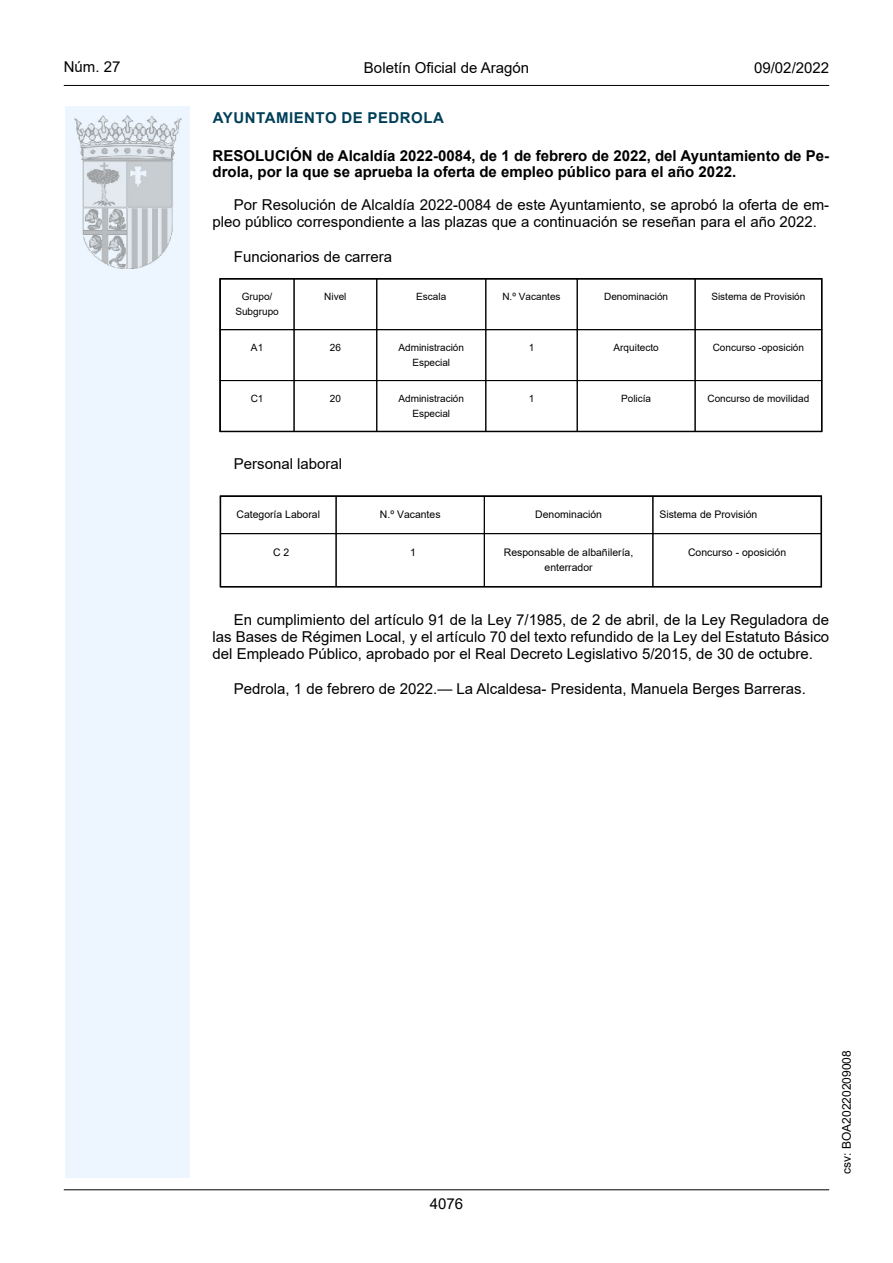
<style>
.page{position:relative;width:893px;height:1263px;background:#fff}
.page>*{position:absolute;margin:0;border:0;box-sizing:border-box;transform-origin:0 0}
.inicio_de_parrafo{font:15px/17.2px "Arial";color:#000}
.Titulo_text{font:700 15px/16.5px "Arial";color:#000}
.estilo_head-c{font:15px "Arial";color:#000}
.emisor_text{font:700 15px "Arial";letter-spacing:.035em;color:#003f58}
.estilo_head-d{font:15px "Arial MT2";color:#000}
.estilo_head-i{font:15px "Arial MT2";color:#000}
.numero_pagina{font:15px "Arial MT2";color:#000}
.estilo_head-i-2{font:12px "Arial MT2";color:#000}
.t1{font:10.5px/15.6px "Yxdhdr Arial";color:#000;text-align:center}
.t2{font:10.05px/15px "Vpqvvh Arial";color:#000;text-align:center}
</style>
<div class="page">
<div style="left:65px;top:106px;width:125px;height:1072px;background:#edf6fe"></div>
<img style="left:75px;top:115px;width:106px;height:153px">
<hr style="left:64px;top:85px;width:765px;height:1px;background:#000">
<hr style="left:64px;top:1189px;width:765px;height:1px;background:#000">
<div style="left:294px;top:278px;width:83px;height:52px;border:1px solid #000"></div>
<div style="left:376px;top:278px;width:110px;height:52px;border:1px solid #000"></div>
<div style="left:485px;top:278px;width:92px;height:52px;border:1px solid #000"></div>
<div style="left:577px;top:278px;width:118px;height:52px;border:1px solid #000"></div>
<div style="left:695px;top:278px;width:127px;height:52px;border:1px solid #000"></div>
<div style="left:220px;top:329px;width:74px;height:52px;border:1px solid #000"></div>
<div style="left:294px;top:329px;width:83px;height:52px;border:1px solid #000"></div>
<div style="left:376px;top:329px;width:110px;height:52px;border:1px solid #000"></div>
<div style="left:485px;top:329px;width:92px;height:52px;border:1px solid #000"></div>
<div style="left:577px;top:329px;width:118px;height:52px;border:1px solid #000"></div>
<div style="left:695px;top:329px;width:127px;height:52px;border:1px solid #000"></div>
<div style="left:220px;top:380px;width:74px;height:52px;border:1px solid #000"></div>
<div style="left:294px;top:380px;width:83px;height:52px;border:1px solid #000"></div>
<div style="left:376px;top:380px;width:110px;height:52px;border:1px solid #000"></div>
<div style="left:485px;top:380px;width:92px;height:52px;border:1px solid #000"></div>
<div style="left:577px;top:380px;width:118px;height:52px;border:1px solid #000"></div>
<div style="left:695px;top:380px;width:127px;height:52px;border:1px solid #000"></div>
<div style="left:219px;top:278px;width:603px;height:154px;border:1px solid #000"></div>
<div style="left:220px;top:533px;width:116px;height:54px;border:1px solid #000"></div>
<div style="left:336px;top:533px;width:149px;height:54px;border:1px solid #000"></div>
<div style="left:484px;top:533px;width:169px;height:54px;border:1px solid #000"></div>
<div style="left:652px;top:533px;width:170px;height:54px;border:1px solid #000"></div>
<div style="left:220px;top:496px;width:602px;height:91px;border:1px solid #000"></div>
<p class="estilo_head-i" style="left:64px;top:57px;width:58px">Núm. 27</p>
<p class="estilo_head-c" style="left:364px;top:57px;width:167px">Boletín Oficial de Aragón</p>
<p class="estilo_head-d" style="left:754px;top:57px;width:77px">09/02/2022</p>
<h5 class="emisor_text" style="left:213px;top:107px;width:233px">AYUNTAMIENTO DE PEDROLA</h5>
<p class="Titulo_text" style="left:213px;top:147px;width:618px">RESOLUCIÓN de Alcaldía 2022-0084, de 1 de febrero de 2022, del Ayuntamiento de Pe&shy;drola, por la que se aprueba la oferta de empleo público para el año 2022.</p>
<p class="inicio_de_parrafo" style="left:213px;top:196px;width:618px;text-indent:21px">Por Resolución de Alcaldía 2022-0084 de este Ayuntamiento, se aprobó la oferta de em&shy;pleo público correspondiente a las plazas que a continuación se reseñan para el año 2022.</p>
<p class="inicio_de_parrafo" style="left:234px;top:248px;width:160px">Funcionarios de carrera</p>
<p class="t2" style="left:235px;top:289px;width:45px">Grupo/<br>Subgrupo</p>
<p class="t2" style="left:324px;top:289px;width:24px">Nivel</p>
<p class="t2" style="left:416px;top:289px;width:32px">Escala</p>
<p class="t2" style="left:502px;top:289px;width:60px">N.º Vacantes</p>
<p class="t2" style="left:604px;top:289px;width:66px">Denominación</p>
<p class="t2" style="left:711px;top:289px;width:96px">Sistema de Provisión</p>
<p class="t2" style="left:251px;top:340px;width:14px">A1</p>
<p class="t2" style="left:330px;top:340px;width:13px">26</p>
<p class="t2" style="left:398px;top:340px;width:67px">Administración<br>Especial</p>
<p class="t2" style="left:529px;top:340px;width:7px">1</p>
<p class="t2" style="left:614px;top:340px;width:47px">Arquitecto</p>
<p class="t2" style="left:713px;top:340px;width:93px">Concurso -oposición</p>
<p class="t2" style="left:251px;top:391px;width:14px">C1</p>
<p class="t2" style="left:330px;top:391px;width:13px">20</p>
<p class="t2" style="left:398px;top:391px;width:67px">Administración<br>Especial</p>
<p class="t2" style="left:529px;top:391px;width:7px">1</p>
<p class="t2" style="left:621px;top:391px;width:32px">Policía</p>
<p class="t2" style="left:707px;top:391px;width:103px">Concurso de movilidad</p>
<p class="inicio_de_parrafo" style="left:234px;top:455px;width:110px">Personal laboral</p>
<p class="t1" style="left:236px;top:507px;width:85px">Categoría Laboral</p>
<p class="t1" style="left:380px;top:507px;width:62px">N.º Vacantes</p>
<p class="t1" style="left:535px;top:507px;width:68px">Denominación</p>
<p class="t1" style="left:659px;top:507px;width:100px">Sistema de Provisión</p>
<p class="t1" style="left:273px;top:544px;width:18px">C 2</p>
<p class="t1" style="left:410px;top:544px;width:7px">1</p>
<p class="t1" style="left:504px;top:544px;width:131px">Responsable de albañilería, enterrador</p>
<p class="t1" style="left:688px;top:544px;width:100px">Concurso - oposición</p>
<p class="inicio_de_parrafo" style="left:213px;top:611px;width:618px;text-align:justify;text-indent:21px">En cumplimiento del artículo 91 de la Ley 7/1985, de 2 de abril, de la Ley Reguladora de las Bases de Régimen Local, y el artículo 70 del texto refundido de la Ley del Estatuto Básico del Empleado Público, aprobado por el Real Decreto Legislativo 5/2015, de 30 de octubre.</p>
<p class="inicio_de_parrafo" style="left:234px;top:680px;width:573px">Pedrola, 1 de febrero de 2022.— La Alcaldesa- Presidenta, Manuela Berges Barreras.</p>
<p class="numero_pagina" style="left:430px;top:1193px;width:35px">4076</p>
<p class="estilo_head-i-2" style="left:838px;top:1174px;width:125px;rotate:-90deg">csv: BOA20220209008</p>
</div>
